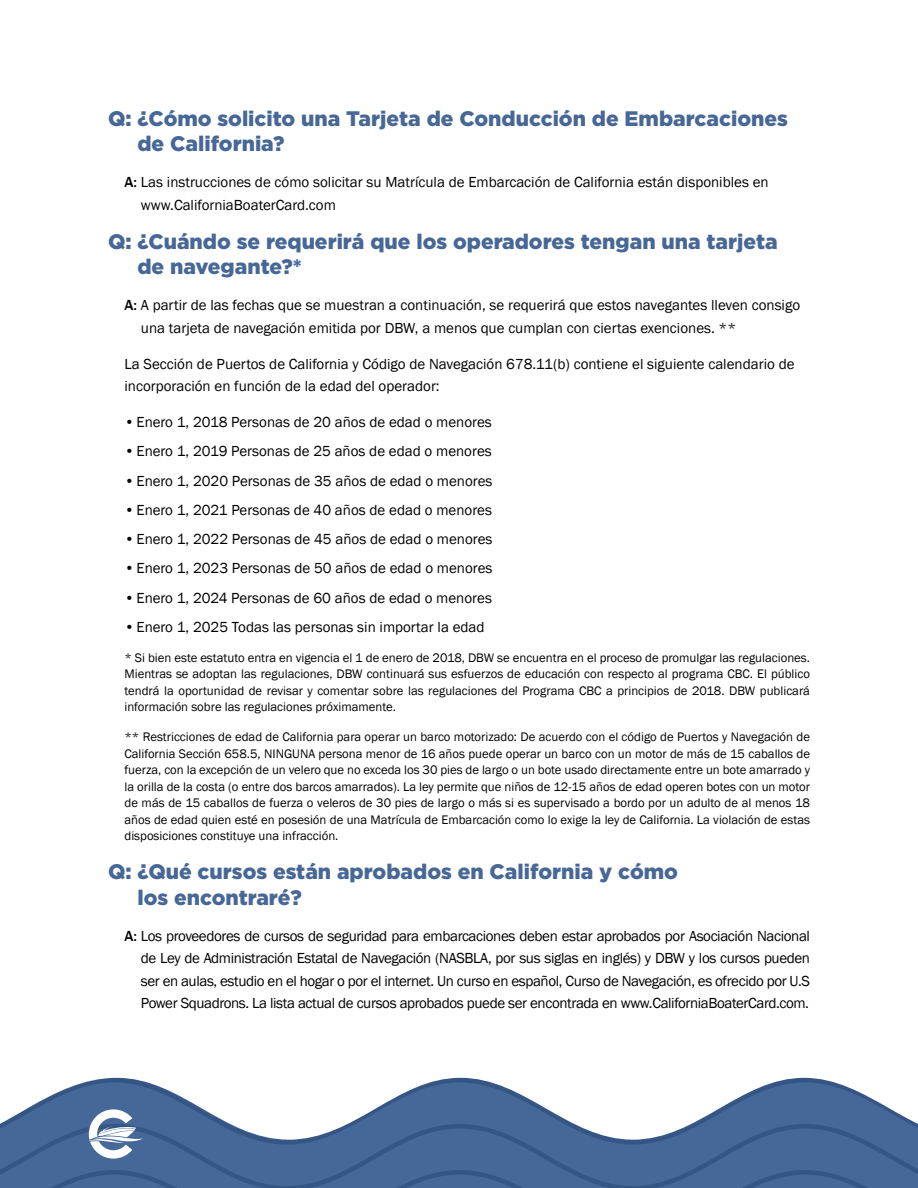
<style>
.page{position:relative;width:918px;height:1188px;background:#fff}
.page>*{position:absolute;margin:0;border:0;box-sizing:border-box;transform-origin:0 0}
.t1{font:900 21px/25.5px "Gotham HTF";color:#476797}
.t2{font:15px/22.5px "Franklin Gothic";color:#000}
.t3{font:12.75px/16.5px "Franklin Gothic";color:#000;text-align:justify}
.s1{font-weight:500}
</style>
<div class="page">
<svg style="left:0;top:1078px;width:918px;height:46px"></svg>
<svg style="left:0;top:1124px;width:918px;height:64px;background:#4c6d9a"></svg>
<svg style="left:737px;top:1170px;width:137px;height:18px;background:#416393"></svg>
<svg style="left:391px;top:1170px;width:138px;height:18px;background:#416393"></svg>
<svg style="left:45px;top:1170px;width:138px;height:18px;background:#416393"></svg>
<svg style="left:87px;top:1109px;width:56px;height:50px"></svg>
<p class="t1" style="left:137px;top:105px;width:652px;text-indent:-29px">Q: ¿Cómo solicito una Tarjeta de Conducción de Embarcaciones de California?</p>
<p class="t2" style="left:141px;top:171px;width:629px;text-indent:-16px"><span class="s1">A:</span> Las instrucciones de cómo solicitar su Matrícula de Embarcación de California están disponibles en www.CaliforniaBoaterCard.com</p>
<p class="t1" style="left:137px;top:228px;width:642px;text-indent:-29px">Q: ¿Cuándo se requerirá que los operadores tengan una tarjeta de navegante?*</p>
<p class="t2" style="left:141px;top:294px;width:661px;text-indent:-16px"><span class="s1">A:</span> A partir de las fechas que se muestran a continuación, se requerirá que estos navegantes lleven consigo una tarjeta de navegación emitida por DBW, a menos que cumplan con ciertas exenciones. **</p>
<p class="t2" style="left:125px;top:353px;width:672px">La Sección de Puertos de California y Código de Navegación 678.11(b) contiene el siguiente calendario de incorporación en función de la edad del operador:</p>
<p class="t2" style="left:124px;top:411px;width:369px">•Enero 1, 2018 Personas de 20 años de edad o menores</p>
<p class="t2" style="left:124px;top:440px;width:369px">•Enero 1, 2019 Personas de 25 años de edad o menores</p>
<p class="t2" style="left:124px;top:470px;width:370px">•Enero 1, 2020 Personas de 35 años de edad o menores</p>
<p class="t2" style="left:124px;top:499px;width:369px">•Enero 1, 2021 Personas de 40 años de edad o menores</p>
<p class="t2" style="left:124px;top:528px;width:370px">•Enero 1, 2022 Personas de 45 años de edad o menores</p>
<p class="t2" style="left:124px;top:557px;width:370px">•Enero 1, 2023 Personas de 50 años de edad o menores</p>
<p class="t2" style="left:124px;top:587px;width:369px">•Enero 1, 2024 Personas de 60 años de edad o menores</p>
<p class="t2" style="left:124px;top:616px;width:362px">•Enero 1, 2025 Todas las personas sin importar la edad</p>
<p class="t3" style="left:124px;top:650px;width:687px">* Si bien este estatuto entra en vigencia el 1 de enero de 2018, DBW se encuentra en el proceso de promulgar las regulaciones.<br>Mientras se adoptan las regulaciones, DBW continuará sus esfuerzos de educación con respecto al programa CBC. El público tendrá la oportunidad de revisar y comentar sobre las regulaciones del Programa CBC a principios de 2018. DBW publicará información sobre las regulaciones próximamente.</p>
<p class="t3" style="left:124px;top:729px;width:687px">** Restricciones de edad de California para operar un barco motorizado: De acuerdo con el código de Puertos y Navegación de California Sección 658.5, NINGUNA persona menor de 16 años puede operar un barco con un motor de más de 15 caballos de fuerza, con la excepción de un velero que no exceda los 30 pies de largo o un bote usado directamente entre un bote amarrado y la orilla de la costa (o entre dos barcos amarrados). La ley permite que niños de 12-15 años de edad operen botes con un motor de más de 15 caballos de fuerza o veleros de 30 pies de largo o más si es supervisado a bordo por un adulto de al menos 18 años de edad quien esté en posesión de una Matrícula de Embarcación como lo exige la ley de California. La violación de estas disposiciones constituye una infracción.</p>
<p class="t1" style="left:137px;top:859px;width:542px;text-indent:-29px">Q: ¿Qué cursos están aprobados en California y cómo los encontraré?</p>
<p class="t2" style="left:141px;top:925px;width:671px;text-align:justify;text-indent:-16px"><span class="s1">A:</span> Los proveedores de cursos de seguridad para embarcaciones deben estar aprobados por Asociación Nacional de Ley de Administración Estatal de Navegación (NASBLA, por sus siglas en inglés) y DBW y los cursos pueden ser en aulas, estudio en el hogar o por el internet. Un curso en español, Curso de Navegación, es ofrecido por U.S Power Squadrons. La lista actual de cursos aprobados puede ser encontrada en www.CaliforniaBoaterCard.com.</p>
</div>
